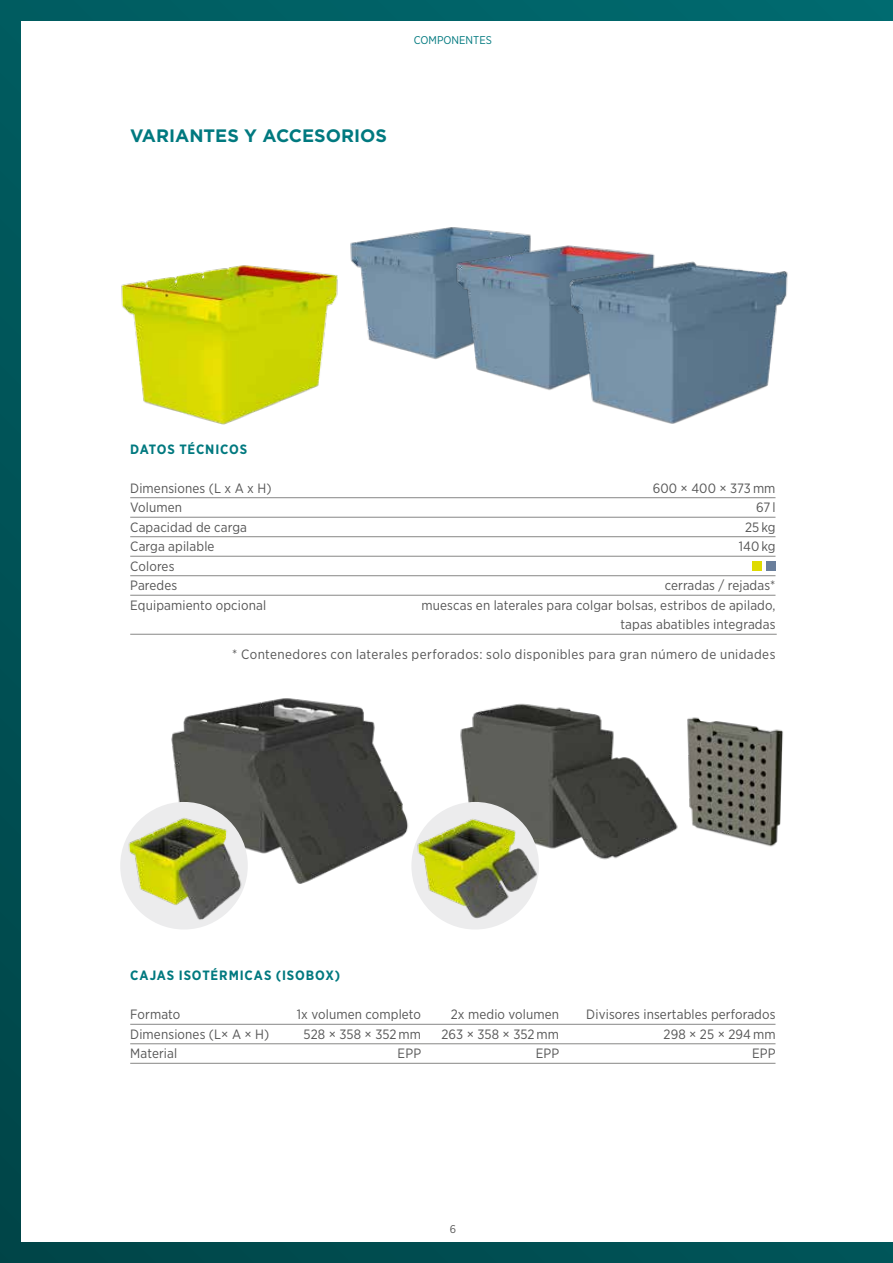
<style>
.page{position:relative;width:893px;height:1263px;background:#fff}
.page>*{position:absolute;margin:0;border:0;box-sizing:border-box;transform-origin:0 0}
.t1{font:700 18px "Gotham";color:#00797f}
.t2{font:13.5px/19.5px "Gotham Narrow";letter-spacing:.01em;color:#565656}
.t3{font:13.5px "Gotham Narrow";letter-spacing:.03em;color:#565656}
.t4{font:700 13.5px "Gotham Narrow";letter-spacing:.06em;color:#00797f}
.t5{font:11.25px "Gotham Narrow";color:#00797f}
.t6{font:11.25px "Gotham Narrow";color:#565656}
</style>
<div class="page">
<div style="left:0;top:0;width:893px;height:1263px;background:linear-gradient(to right,#005054,#006065)"></div>
<div style="left:21px;top:21px;width:872px;height:1221px;background:#fff"></div>
<img style="left:350px;top:229px;width:87px;height:131px">
<img style="left:437px;top:227px;width:112px;height:163px">
<img style="left:549px;top:245px;width:239px;height:179px">
<hr style="left:130px;top:497px;width:645px;height:1px;background:#878786">
<hr style="left:130px;top:517px;width:645px;height:1px;background:#878786">
<hr style="left:130px;top:536px;width:645px;height:1px;background:#878786">
<hr style="left:130px;top:556px;width:645px;height:1px;background:#878786">
<hr style="left:130px;top:575px;width:645px;height:1px;background:#878786">
<hr style="left:130px;top:595px;width:645px;height:1px;background:#878786">
<hr style="left:130px;top:634px;width:647px;height:1px;background:#878786">
<div style="left:752px;top:561px;width:9px;height:10px;background:#dfdb00"></div>
<div style="left:766px;top:561px;width:9px;height:10px;background:#6a7f9c"></div>
<hr style="left:130px;top:1024px;width:645px;height:1px;background:#878786">
<hr style="left:130px;top:1043px;width:645px;height:1px;background:#878786">
<hr style="left:130px;top:1063px;width:645px;height:1px;background:#878786">
<img style="left:460px;top:703px;width:213px;height:157px">
<img style="left:673px;top:717px;width:110px;height:130px">
<img style="left:171px;top:698px;width:238px;height:186px">
<img style="left:120px;top:802px;width:128px;height:127px;border-radius:64px">
<img style="left:411px;top:802px;width:128px;height:127px;border-radius:64px">
<img style="left:121px;top:265px;width:217px;height:160px">
<p class="t5" style="left:414px;top:33px;width:80px">COMPONENTES</p>
<h1 class="t1" style="left:130px;top:123px;width:258px">VARIANTES Y ACCESORIOS</h1>
<p class="t4" style="left:130px;top:440px;width:118px">DATOS TÉCNICOS</p>
<p class="t2" style="left:130px;top:478px;width:143px">Dimensiones (L x A x H)</p>
<p class="t2" style="left:653px;top:478px;width:124px">600 × 400 × 373 mm</p>
<p class="t2" style="left:130px;top:498px;width:53px">Volumen</p>
<p class="t2" style="left:756px;top:498px;width:21px">67 l</p>
<p class="t2" style="left:130px;top:517px;width:118px">Capacidad de carga</p>
<p class="t2" style="left:745px;top:517px;width:32px">25 kg</p>
<p class="t2" style="left:130px;top:536px;width:86px">Carga apilable</p>
<p class="t2" style="left:739px;top:536px;width:38px">140 kg</p>
<p class="t2" style="left:130px;top:556px;width:49px">Colores<br>Paredes</p>
<p class="t2" style="left:665px;top:576px;width:112px">cerradas / rejadas*</p>
<p class="t2" style="left:130px;top:595px;width:137px">Equipamiento opcional</p>
<p class="t2" style="left:422px;top:595px;width:355px;text-align:right">muescas en laterales para colgar bolsas, estribos de apilado, tapas abatibles integradas</p>
<p class="t3" style="left:232px;top:645px;width:545px">* Contenedores con laterales perforados: solo disponibles para gran número de unidades</p>
<p class="t4" style="left:130px;top:967px;width:211px">CAJAS ISOTÉRMICAS (ISOBOX)</p>
<p class="t2" style="left:130px;top:1005px;width:52px">Formato</p>
<p class="t2" style="left:297px;top:1005px;width:126px">1x volumen completo</p>
<p class="t2" style="left:451px;top:1005px;width:110px">2x medio volumen</p>
<p class="t2" style="left:586px;top:1005px;width:191px">Divisores insertables perforados</p>
<p class="t2" style="left:130px;top:1024px;width:141px">Dimensiones (L× A × H)</p>
<p class="t2" style="left:304px;top:1024px;width:119px">528 × 358 × 352 mm</p>
<p class="t2" style="left:441px;top:1024px;width:119px">263 × 358 × 352 mm</p>
<p class="t2" style="left:664px;top:1024px;width:113px">298 × 25 × 294 mm</p>
<p class="t2" style="left:130px;top:1044px;width:49px">Material</p>
<p class="t2" style="left:398px;top:1044px;width:25px">EPP</p>
<p class="t2" style="left:536px;top:1044px;width:25px">EPP</p>
<p class="t2" style="left:752px;top:1044px;width:25px">EPP</p>
<p class="t6" style="left:450px;top:1222px;width:8px">6</p>
</div>
